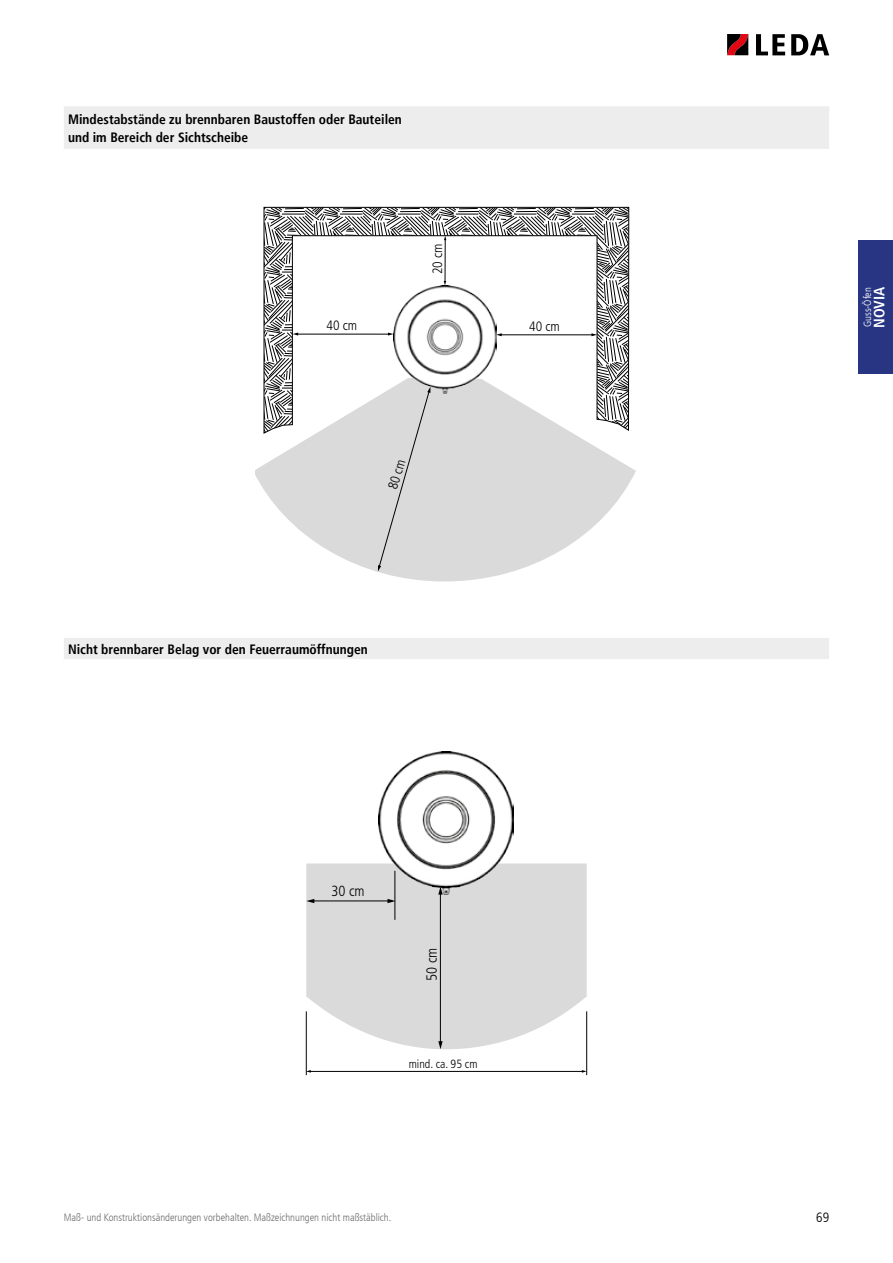
<style>
.page{position:relative;width:893px;height:1263px;background:#fff}
.page>*{position:absolute;margin:0;border:0;box-sizing:border-box;transform-origin:0 0}
.t1{font:700 condensed 15px "Frutiger LT";color:#fff}
.t2{font:300 condensed 14.7px "Frutiger LT";color:#000}
.t3{font:300 condensed 13.65px "Frutiger LT";letter-spacing:-.005em;color:#000}
.t4{font:700 condensed 13.5px/18px "Frutiger LT";color:#000}
.t5{font:300 condensed 13.5px "Frutiger LT";color:#000}
.t6{font:300 condensed 11.85px "Frutiger LT";color:#000}
.t7{font:300 condensed 10.5px "Frutiger LT";color:#706f6f}
.t8{font:300 condensed 10.5px "Frutiger LT";color:#fff}
</style>
<div class="page">
<svg style="left:756px;top:34px;width:29px;height:21px"></svg>
<svg style="left:791px;top:34px;width:38px;height:21px"></svg>
<svg style="left:727px;top:34px;width:21px;height:21px"></svg>
<img style="left:378px;top:752px;width:135px;height:111px">
<svg style="left:306px;top:863px;width:281px;height:186px;background:#dbdbdb"></svg>
<hr style="left:310px;top:1071px;width:273px;height:1px;background:#000">
<hr style="left:306px;top:1011px;width:1px;height:64px;background:#000">
<hr style="left:586px;top:1011px;width:1px;height:64px;background:#000">
<svg style="left:64px;top:106px;width:765px;height:553px"></svg>
<div style="left:859px;top:240px;width:34px;height:134px;background:#283583"></div>
<p class="t4" style="left:68px;top:110px;width:335px">Mindestabstände zu brennbaren Baustoffen oder Bauteilen und im Bereich der Sichtscheibe</p>
<p class="t3" style="left:430px;top:274px;width:32px;rotate:-90deg">20 cm</p>
<p class="t3" style="left:326px;top:318px;width:32px">40 cm</p>
<p class="t3" style="left:529px;top:319px;width:32px">40 cm</p>
<p class="t3" style="left:385px;top:486px;width:32px;rotate:-73deg">80 cm</p>
<p class="t4" style="left:68px;top:640px;width:301px">Nicht brennbarer Belag vor den Feuerraumöffnungen</p>
<p class="t8" style="left:861px;top:327px;width:41px;rotate:-90deg">Guss-Öfen</p>
<p class="t1" style="left:870px;top:328px;width:43px;rotate:-90deg">NOVIA</p>
<p class="t2" style="left:331px;top:882px;width:35px">30 cm</p>
<p class="t2" style="left:423px;top:981px;width:35px;rotate:-90deg">50 cm</p>
<p class="t6" style="left:409px;top:1057px;width:70px">mind. ca. 95 cm</p>
<p class="t7" style="left:64px;top:1211px;width:329px">Maß- und Konstruktionsänderungen vorbehalten. Maßzeichnungen nicht maßstäblich.</p>
<p class="t5" style="left:816px;top:1210px;width:14px">69</p>
</div>
